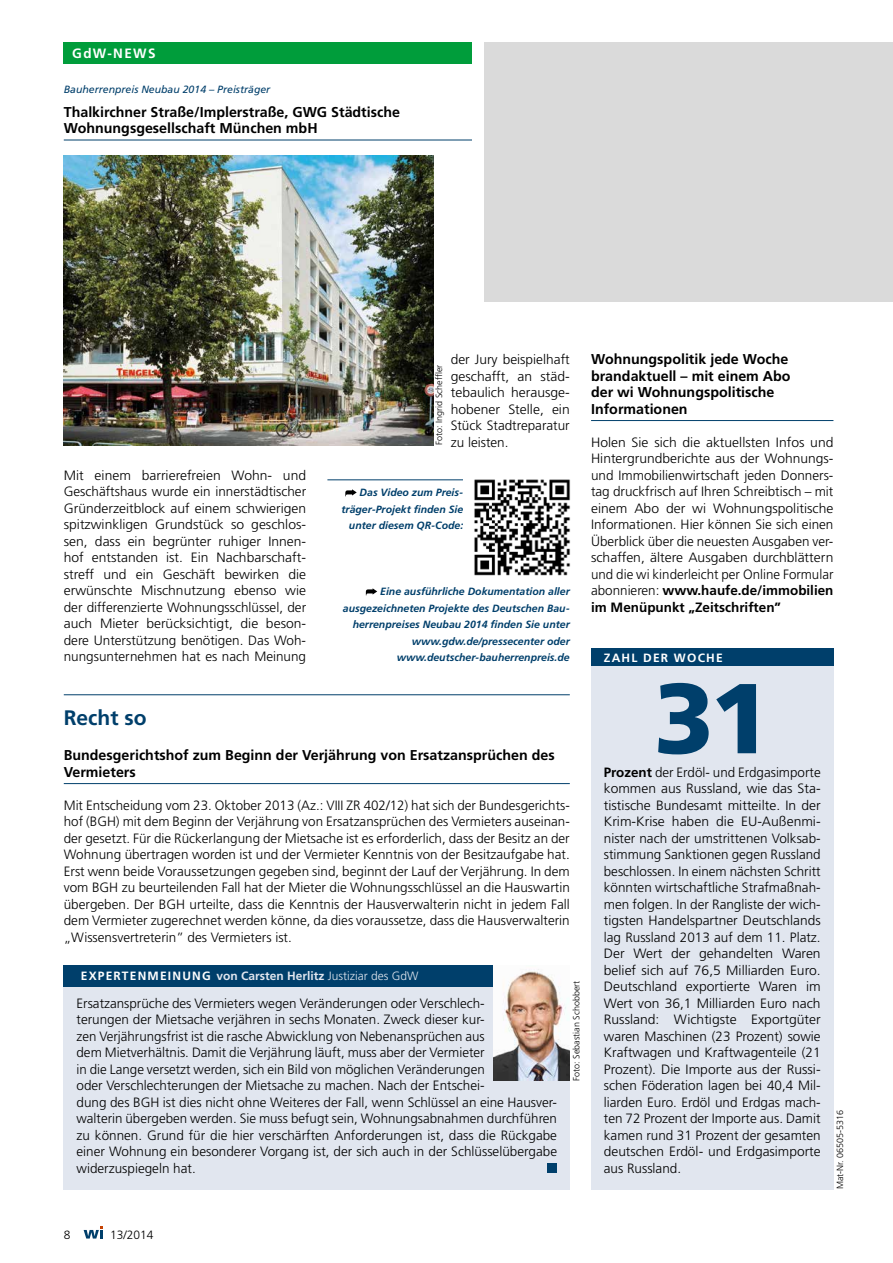
<style>
.page{position:relative;width:893px;height:1263px;background:#fff}
.page>*{position:absolute;margin:0;border:0;box-sizing:border-box;transform-origin:0 0}
.t1{font:900 99.15px "Frutiger";color:#003f6b}
.t2{font:700 21px "Frutiger";color:#003f6b}
.t3{font:700 14.25px/16.5px "Frutiger";color:#000}
.t4{font:300 13.5px/16.5px "Frutiger";color:#000;text-align:justify}
.t5{font:700 13.5px "Frutiger";letter-spacing:.1em;color:#fff}
.t6{font:700 12px "Frutiger";color:#e1e6ef}
.t7{font:700 12px "Frutiger";letter-spacing:.1em;color:#fff}
.t8{font:300 12px "Frutiger";color:#000}
.t9{font:italic 700 10.5px/16.5px "Frutiger";color:#003f6b;text-align:right}
.t10{font:italic 10.5px "Frutiger";color:#003f6b}
.t11{font:300 9px "Frutiger";color:#000}
.s1{font-weight:300}
.s2{font-weight:700}
</style>
<div class="page">
<div style="left:591px;top:651px;width:242px;height:538px;background:#e1e6ef"></div>
<div style="left:591px;top:648px;width:242px;height:17px;background:#003f6b"></div>
<div style="left:64px;top:43px;width:408px;height:21px;background:#009d3b"></div>
<div style="left:64px;top:965px;width:506px;height:224px;background:#e1e6ef"></div>
<div style="left:548px;top:1163px;width:9px;height:10px;background:#003f6b"></div>
<div style="left:64px;top:965px;width:506px;height:21px;background:#003f6b"></div>
<img style="left:493px;top:965px;width:77px;height:116px">
<div style="left:485px;top:43px;width:408px;height:259px;background:#dadada"></div>
<hr style="left:64px;top:783px;width:506px;height:1px;background:#003f6b">
<hr style="left:64px;top:694px;width:506px;height:1px;background:#003f6b">
<hr style="left:64px;top:140px;width:408px;height:1px;background:#003f6b">
<img style="left:64px;top:155px;width:370px;height:291px">
<hr style="left:327px;top:479px;width:136px;height:1px;background:#003f6b">
<svg style="left:345px;top:489px;width:12px;height:7px"></svg>
<svg style="left:366px;top:588px;width:11px;height:7px"></svg>
<hr style="left:591px;top:420px;width:242px;height:1px;background:#003f6b">
<svg style="left:84px;top:1226px;width:19px;height:12px"></svg>
<img style="left:474px;top:479px;width:97px;height:97px">
<p class="t5" style="left:72px;top:46px;width:73px">GdW-News</p>
<p class="t10" style="left:64px;top:83px;width:208px">Bauherrenpreis Neubau 2014 – Preisträger</p>
<p class="t3" style="left:64px;top:104px;width:338px">Thalkirchner Straße/Implerstraße, GWG Städtische<br>Wohnungsgesellschaft München mbH</p>
<p class="t4" style="left:64px;top:467px;width:244px">Mit einem barrierefreien Wohn- und Geschäftshaus wurde ein innerstädtischer Gründerzeitblock auf einem schwierigen spitzwinkligen Grundstück so geschlos&shy;sen, dass ein begrünter ruhiger Innen&shy;hof entstanden ist. Ein Nachbarschaft&shy;streff und ein Geschäft bewirken die erwünschte Mischnutzung ebenso wie der differenzierte Wohnungsschlüssel, der auch Mieter berücksichtigt, die beson&shy;dere Unterstützung benötigen. Das Woh&shy;nungsunternehmen hat es nach Meinung</p>
<h2 class="t2" style="left:64px;top:705px;width:84px">Recht so</h2>
<p class="t4" style="left:451px;top:352px;width:121px">der Jury beispielhaft geschafft, an städ&shy;tebaulich herausge&shy;hobener Stelle, ein Stück Stadtreparatur zu leisten.</p>
<p class="t11" style="left:434px;top:445px;width:81px;rotate:-90deg">Foto: Ingrid Scheffler</p>
<p class="t9" style="left:341px;top:484px;width:123px">Das Video zum Preis&shy;träger-Projekt finden Sie unter diesem QR-Code:</p>
<p class="t9" style="left:343px;top:583px;width:228px">Eine ausführliche Dokumentation aller ausgezeichneten Projekte des Deutschen Bau&shy;herrenpreises Neubau 2014 finden Sie unter www.gdw.de/pressecenter oder www.deutscher-bauherrenpreis.de</p>
<p class="t3" style="left:64px;top:747px;width:492px">Bundesgerichtshof zum Beginn der Verjährung von Ersatzansprüchen des<br>Vermieters</p>
<p class="t4" style="left:64px;top:797px;width:508px">Mit Entscheidung vom 23. Oktober 2013 (Az.: VIII ZR 402/12) hat sich der Bundesgerichts&shy;hof (BGH) mit dem Beginn der Verjährung von Ersatzansprüchen des Vermieters auseinan&shy;der gesetzt. Für die Rückerlangung der Mietsache ist es erforderlich, dass der Besitz an der Wohnung übertragen worden ist und der Vermieter Kenntnis von der Besitzaufgabe hat.<br>Erst wenn beide Voraussetzungen gegeben sind, beginnt der Lauf der Verjährung. In dem vom BGH zu beurteilenden Fall hat der Mieter die Wohnungsschlüssel an die Hauswartin übergeben. Der BGH urteilte, dass die Kenntnis der Hausverwalterin nicht in jedem Fall dem Vermieter zugerechnet werden könne, da dies voraussetze, dass die Hausverwalterin „Wissensvertreterin” des Vermieters ist.</p>
<p class="t7" style="left:81px;top:969px;width:97px">expertenm einung</p>
<p class="t6" style="left:216px;top:969px;width:204px">von Carsten Herlitz <span class="s1">Justiziar des GdW</span></p>
<p class="t4" style="left:77px;top:995px;width:482px;text-align:left">Ersatzansprüche des Vermieters wegen Veränderungen oder Verschlech-<br>terungen der Mietsache verjähren in sechs Monaten. Zweck dieser kur-<br>zen Verjährungsfrist ist die rasche Abwicklung von Nebenansprüchen aus<br>dem Mietverhältnis. Damit die Verjährung läuft, muss aber der Vermieter<br>in die Lange versetzt werden, sich ein Bild von möglichen Veränderungen<br>oder Verschlechterungen der Mietsache zu machen. Nach der Entschei-<br>dung des BGH ist dies nicht ohne Weiteres der Fall, wenn Schlüssel an eine Hausver&shy;walterin übergeben werden. Sie muss befugt sein, Wohnungsabnahmen durchführen zu können. Grund für die hier verschärften Anforderungen ist, dass die Rückgabe einer Wohnung ein besonderer Vorgang ist, der sich auch in der Schlüsselübergabe widerzuspiegeln hat.</p>
<p class="t11" style="left:571px;top:1081px;width:102px;rotate:-90deg">Foto: Sebastian Schobbert</p>
<p class="t3" style="left:591px;top:351px;width:201px">Wohnungspolitik jede Woche brandaktuell – mit einem Abo der wi Wohnungspolitische<br>Informationen</p>
<p class="t4" style="left:591px;top:434px;width:244px">Holen Sie sich die aktuellsten Infos und Hintergrundberichte aus der Wohnungs&shy;und Immobilienwirtschaft jeden Donners&shy;tag druckfrisch auf Ihren Schreibtisch – mit einem Abo der wi Wohnungspolitische Informationen. Hier können Sie sich einen Überblick über die neuesten Ausgaben ver&shy;schaffen, ältere Ausgaben durchblättern und die wi kinderleicht per Online Formular abonnieren: <span class="s2">www.haufe.de/immobilien im Menüpunkt „Zeitschriften”</span></p>
<p class="t7" style="left:604px;top:650px;width:10px">zahl</p>
<p class="t7" style="left:643px;top:650px;width:54px">DEr Woch</p>
<p class="t7" style="left:716px;top:650px;width:8px">e</p>
<h1 class="t1" style="left:654px;top:659px;width:118px">31</h1>
<p class="t4" style="left:604px;top:764px;width:218px"><span class="s2">Prozent</span> der Erdöl- und Erdgasimporte kommen aus Russland, wie das Sta&shy;tistische Bundesamt mitteilte. In der Krim-Krise haben die EU-Außenmi&shy;nister nach der umstrittenen Volksab&shy;stimmung Sanktionen gegen Russland beschlossen. In einem nächsten Schritt könnten wirtschaftliche Strafmaßnah&shy;men folgen. In der Rangliste der wich&shy;tigsten Handelspartner Deutschlands lag Russland 2013 auf dem 11. Platz.<br>Der Wert der gehandelten Waren belief sich auf 76,5 Milliarden Euro.<br>Deutschland exportierte Waren im Wert von 36,1 Milliarden Euro nach Russland: Wichtigste Exportgüter waren Maschinen (23 Prozent) sowie Kraftwagen und Kraftwagenteile (21<br>Prozent). Die Importe aus der Russi&shy;schen Föderation lagen bei 40,4 Mil&shy;liarden Euro. Erdöl und Erdgas mach&shy;ten 72 Prozent der Importe aus. Damit kamen rund 31 Prozent der gesamten deutschen Erdöl- und Erdgasimporte aus Russland.</p>
<p class="t11" style="left:835px;top:1189px;width:81px;rotate:-90deg">Mat-Nr. 06505-5316</p>
<p class="t8" style="left:64px;top:1227px;width:8px">8</p>
<p class="t8" style="left:110px;top:1227px;width:45px">13/2014</p>
</div>
